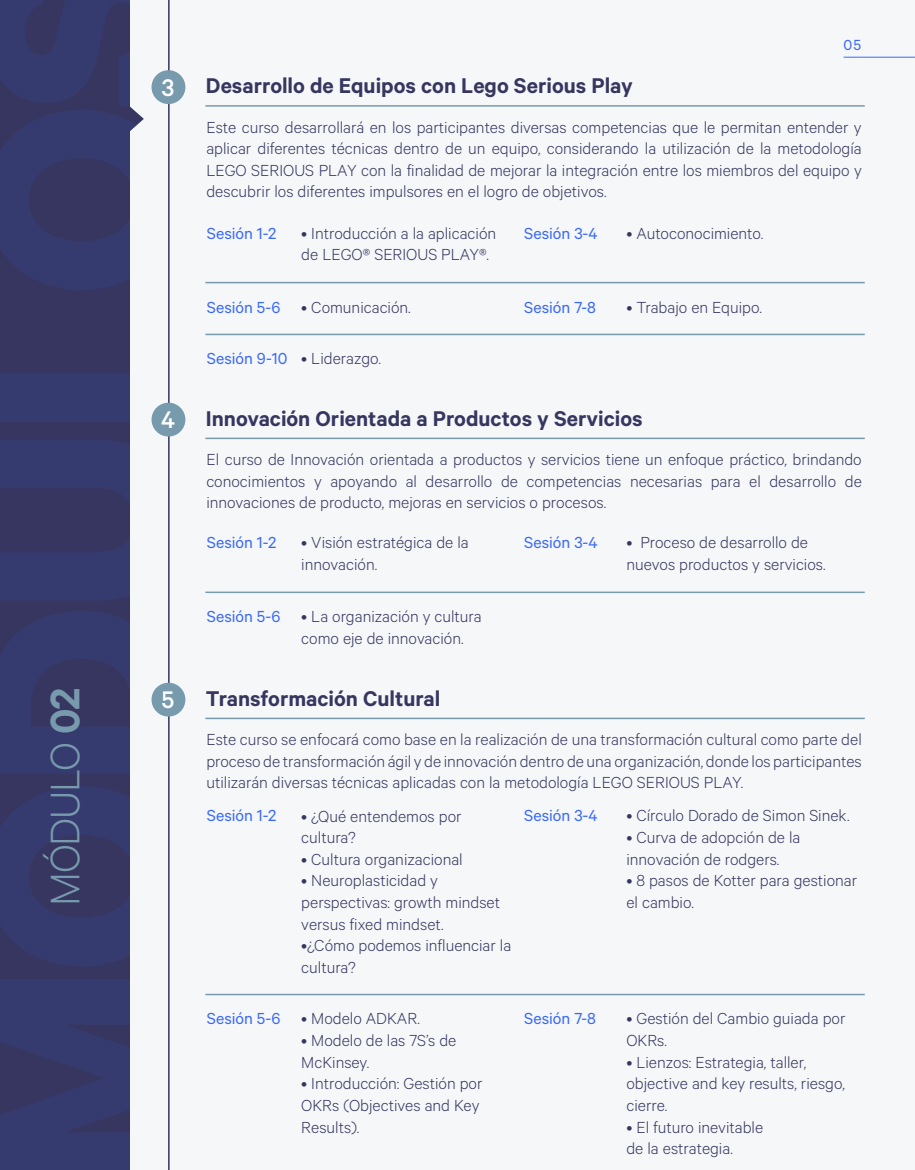
<style>
.page{position:relative;width:915px;height:1170px;background:#fff}
.page>*{position:absolute;margin:0;border:0;box-sizing:border-box;transform-origin:0 0}
.t1{font:300 46.5px "Calibre";letter-spacing:-.025em;color:#789aad}
.t2{font:500 27px "Calibre";color:#fff}
.t3{font:600 24px "Calibre";color:#363660}
.t4{font:300 18px/21.6px "Calibre";color:#363660}
.t5{font:18px "Calibre";color:#3a69f9}
.t6{font:16.5px "Calibre";color:#3a69f9}
.s1{font-weight:600}
</style>
<div class="page">
<div style="left:130px;top:0;width:784px;height:1169px;background:#f5f7f8"></div>
<div style="left:0;top:0;width:130px;height:1169px;background:#363660"></div>
<svg style="left:130px;top:106px;width:14px;height:25px"></svg>
<hr style="left:843px;top:57px;width:71px;height:1px;background:#3a69f9">
<hr style="left:205px;top:105px;width:659px;height:2px;background:#789aad">
<hr style="left:205px;top:437px;width:659px;height:2px;background:#789aad">
<hr style="left:205px;top:282px;width:659px;height:1px;background:#789aad">
<hr style="left:205px;top:591px;width:659px;height:2px;background:#789aad">
<hr style="left:205px;top:333px;width:659px;height:2px;background:#789aad">
<hr style="left:168px;top:0;width:1px;height:1169px;background:#363660">
<div style="left:151px;top:70px;width:34px;height:34px;background:#789aad;border-radius:50%"></div>
<div style="left:151px;top:402px;width:34px;height:34px;background:#789aad;border-radius:50%"></div>
<hr style="left:205px;top:717px;width:659px;height:2px;background:#789aad">
<hr style="left:205px;top:993px;width:659px;height:2px;background:#789aad">
<div style="left:151px;top:682px;width:34px;height:34px;background:#789aad;border-radius:50%"></div>
<h1 class="t1" style="left:38px;top:905px;width:219px;rotate:-90deg">MÓDULO <span class="s1">02</span></h1>
<p class="t6" style="left:843px;top:36px;width:19px">05</p>
<h2 class="t2" style="left:162px;top:72px;width:14px">3</h2>
<h3 class="t3" style="left:206px;top:72px;width:428px">Desarrollo de Equipos con Lego Serious Play</h3>
<p class="t4" style="left:206px;top:115px;width:656px;text-align:justify">Este curso desarrollará en los participantes diversas competencias que le permitan entender y aplicar diferentes técnicas dentro de un equipo, considerando la utilización de la metodología LEGO SERIOUS PLAY con la finalidad de mejorar la integración entre los miembros del equipo y descubrir los diferentes impulsores en el logro de objetivos.</p>
<p class="t5" style="left:207px;top:222px;width:71px">Sesión 1-2</p>
<p class="t4" style="left:301px;top:221px;width:196px">• Introducción a la aplicación de LEGO® SERIOUS PLAY®.</p>
<p class="t5" style="left:524px;top:222px;width:75px">Sesión 3-4</p>
<p class="t4" style="left:626px;top:221px;width:138px">• Autoconocimiento.</p>
<p class="t5" style="left:207px;top:296px;width:75px">Sesión 5-6</p>
<p class="t4" style="left:301px;top:295px;width:111px">• Comunicación.</p>
<p class="t5" style="left:524px;top:296px;width:73px">Sesión 7-8</p>
<p class="t4" style="left:626px;top:295px;width:137px">• Trabajo en Equipo.</p>
<p class="t5" style="left:207px;top:348px;width:82px">Sesión 9-10</p>
<p class="t4" style="left:301px;top:347px;width:81px">• Liderazgo.</p>
<h2 class="t2" style="left:161px;top:404px;width:15px">4</h2>
<h3 class="t3" style="left:206px;top:404px;width:438px">Innovación Orientada a Productos y Servicios</h3>
<p class="t4" style="left:206px;top:448px;width:656px;text-align:justify">El curso de Innovación orientada a productos y servicios tiene un enfoque práctico, brindando conocimientos y apoyando al desarrollo de competencias necesarias para el desarrollo de innovaciones de producto, mejoras en servicios o procesos.</p>
<p class="t5" style="left:207px;top:532px;width:71px">Sesión 1-2</p>
<p class="t4" style="left:301px;top:531px;width:169px">• Visión estratégica de la innovación.</p>
<p class="t5" style="left:524px;top:532px;width:75px">Sesión 3-4</p>
<p class="t4" style="left:626px;top:531px;width:201px">• Proceso de desarrollo de nuevos productos y servicios.</p>
<p class="t5" style="left:207px;top:606px;width:75px">Sesión 5-6</p>
<p class="t4" style="left:301px;top:605px;width:182px">• La organización y cultura como eje de innovación.</p>
<h2 class="t2" style="left:162px;top:684px;width:14px">5</h2>
<h3 class="t3" style="left:206px;top:684px;width:236px">Transformación Cultural</h3>
<p class="t4" style="left:206px;top:728px;width:656px;text-align:justify">Este curso se enfocará como base en la realización de una transformación cultural como parte del proceso de transformación ágil y de innovación dentro de una organización, donde los participantes utilizarán diversas técnicas aplicadas con la metodología LEGO SERIOUS PLAY.</p>
<p class="t5" style="left:207px;top:805px;width:71px">Sesión 1-2</p>
<p class="t5" style="left:207px;top:1008px;width:75px">Sesión 5-6</p>
<p class="t4" style="left:301px;top:804px;width:162px">• ¿Qué entendemos por cultura?</p>
<p class="t4" style="left:301px;top:847px;width:163px">• Cultura organizacional</p>
<p class="t4" style="left:301px;top:869px;width:200px">• Neuroplasticidad y perspectivas: growth mindset versus fixed mindset.</p>
<p class="t4" style="left:301px;top:934px;width:211px">•¿Cómo podemos influenciar la cultura?</p>
<p class="t4" style="left:301px;top:1007px;width:120px">• Modelo ADKAR.</p>
<p class="t4" style="left:301px;top:1028px;width:157px">• Modelo de las 7S’s de<br>McKinsey.</p>
<p class="t4" style="left:301px;top:1071px;width:183px">• Introducción: Gestión por<br>OKRs (Objectives and Key<br>Results).</p>
<p class="t5" style="left:524px;top:805px;width:75px">Sesión 3-4</p>
<p class="t5" style="left:524px;top:1008px;width:73px">Sesión 7-8</p>
<p class="t4" style="left:626px;top:804px;width:224px">• Círculo Dorado de Simon Sinek.</p>
<p class="t4" style="left:626px;top:825px;width:175px">• Curva de adopción de la innovación de rodgers.</p>
<p class="t4" style="left:626px;top:869px;width:232px">• 8 pasos de Kotter para gestionar el cambio.</p>
<p class="t4" style="left:626px;top:1007px;width:220px">• Gestión del Cambio guiada por<br>OKRs.</p>
<p class="t4" style="left:626px;top:1050px;width:220px">• Lienzos: Estrategia, taller, objective and key results, riesgo, cierre.</p>
<p class="t4" style="left:626px;top:1115px;width:138px">• El futuro inevitable de la estrategia.</p>
</div>
